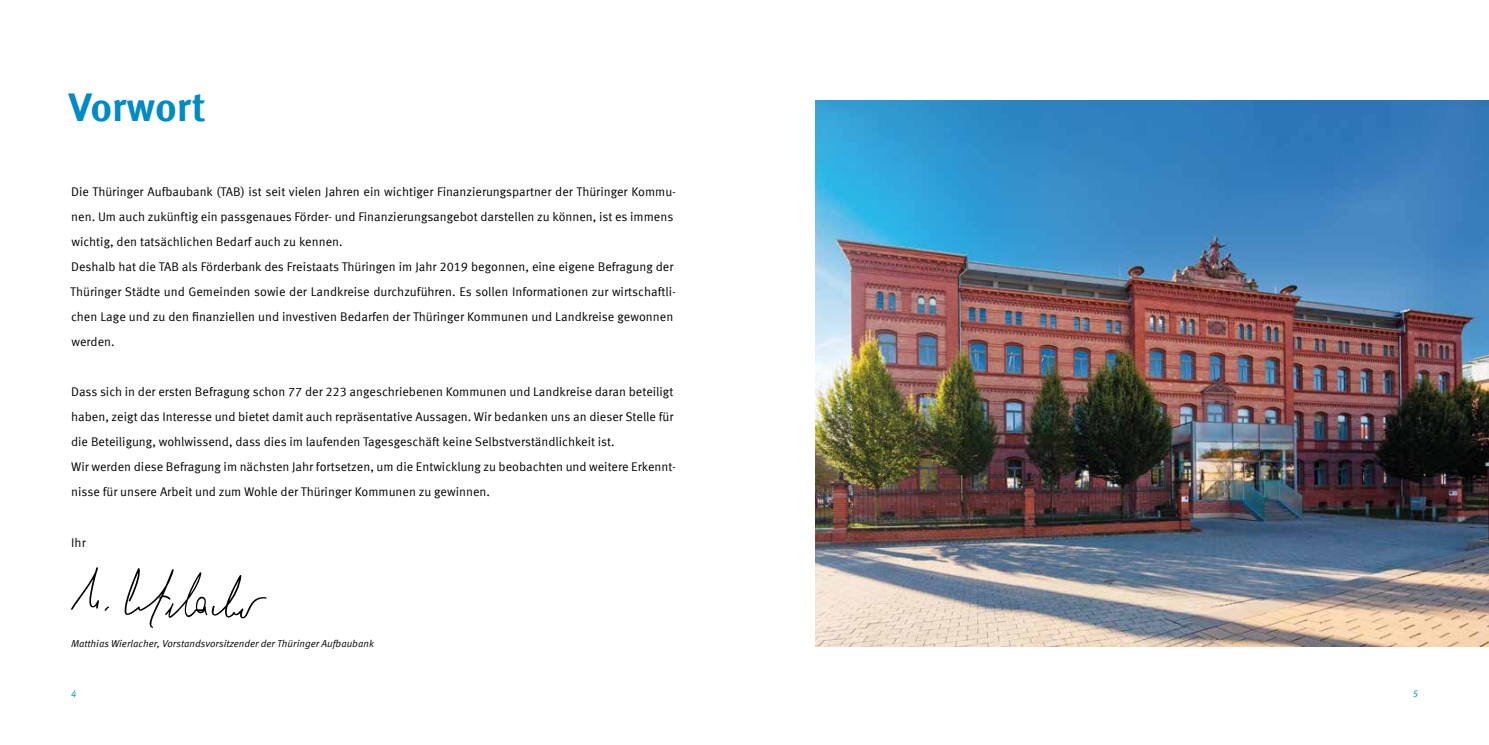
<style>
.page{position:relative;width:1489px;height:745px;background:#fff}
.page>*{position:absolute;margin:0;border:0;box-sizing:border-box;transform-origin:0 0}
.t1{font:700 40px "Meta Offc";color:#008bc5}
.t2{font:12.5px/25px "Meta Offc Norm";color:#000}
.t3{font:10px "Meta Offc Norm Ita";color:#000}
.t4{font:10px "Meta Offc Norm Ita";color:#008bc5}
</style>
<div class="page">
<svg style="left:71px;top:567px;width:196px;height:60px"></svg>
<img style="left:815px;top:100px;width:673px;height:546px">
<h1 class="t1" style="left:69px;top:83px;width:139px">Vorwort</h1>
<p class="t2" style="left:70px;top:179px;width:607px">Die Thüringer Aufbaubank (TAB) ist seit vielen Jahren ein wichtiger Finanzierungspartner der Thüringer Kommu&shy;nen. Um auch zukünftig ein passgenaues Förder- und Finanzierungsangebot darstellen zu können, ist es immens wichtig, den tatsächlichen Bedarf auch zu kennen.<br>Deshalb hat die TAB als Förderbank des Freistaats Thüringen im Jahr 2019 begonnen, eine eigene Befragung der Thüringer Städte und Gemeinden sowie der Landkreise durchzuführen. Es sollen Informationen zur wirtschaftli&shy;chen Lage und zu den finanziellen und investiven Bedarfen der Thüringer Kommunen und Landkreise gewonnen werden.</p>
<p class="t2" style="left:71px;top:379px;width:606px">Dass sich in der ersten Befragung schon 77 der 223 angeschriebenen Kommunen und Landkreise daran beteiligt haben, zeigt das Interesse und bietet damit auch repräsentative Aussagen. Wir bedanken uns an dieser Stelle für die Beteiligung, wohlwissend, dass dies im laufenden Tagesgeschäft keine Selbstverständlichkeit ist.<br>Wir werden diese Befragung im nächsten Jahr fortsetzen, um die Entwicklung zu beobachten und weitere Erkennt&shy;nisse für unsere Arbeit und zum Wohle der Thüringer Kommunen zu gewinnen.</p>
<p class="t2" style="left:71px;top:529px;width:16px">Ihr</p>
<p class="t3" style="left:71px;top:637px;width:304px">Matthias Wierlacher, Vorstandsvorsitzender der Thüringer Aufbaubank</p>
<p class="t4" style="left:71px;top:687px;width:7px">4</p>
<p class="t4" style="left:1412px;top:687px;width:7px">5</p>
</div>
